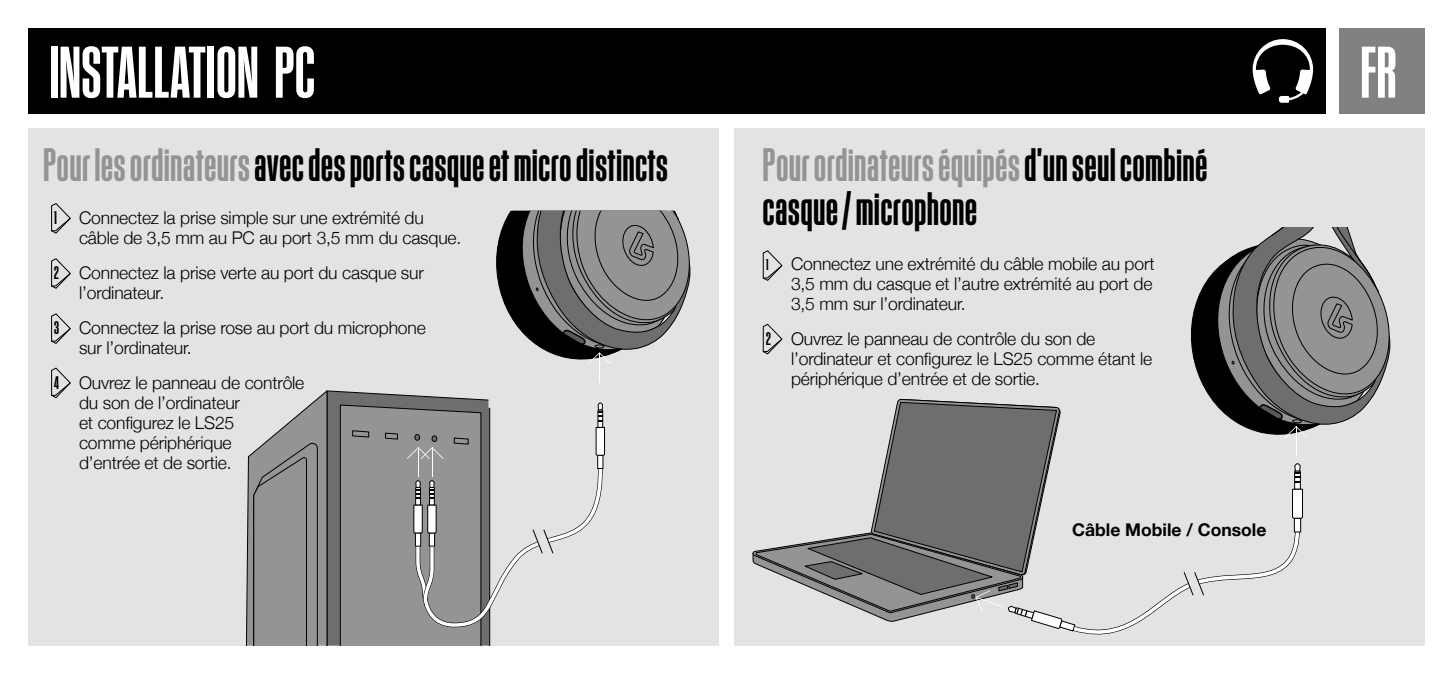
<style>
.page{position:relative;width:1453px;height:674px;background:#fff}
.page>*{position:absolute;margin:0;border:0;box-sizing:border-box;transform-origin:0 0}
.t1{font:500 70px "Kommissar X Cond";letter-spacing:.015em;color:#fff}
.t2{font:500 45px/44px "Kommissar X Cond";letter-spacing:.02em;color:#000}
.t3{font:300 17.5px/20px "Helvetica Neue";letter-spacing:-.01em;color:#000}
.t4{font:700 17.5px "Helvetica Neue";color:#000}
.t5{font:500 17.5px "Kommissar X Cond";color:#000}
.t6{font:500 15px "Kommissar X Cond";color:#000}
.s1{color:#949494}
.s2{font-family:"Kommissar X Cond";font-weight:500}
</style>
<div class="page">
<div style="left:28px;top:128px;width:691px;height:517px;background:#e3e3e3"></div>
<div style="left:734px;top:128px;width:690px;height:517px;background:#e3e3e3"></div>
<div style="left:28px;top:28px;width:1297px;height:85px;background:#000"></div>
<div style="left:1339px;top:28px;width:85px;height:85px;background:#818181"></div>
<svg style="left:1252px;top:39px;width:61px;height:64px"></svg>
<svg style="left:752px;top:227px;width:639px;height:408px"></svg>
<svg style="left:328px;top:390px;width:160px;height:255px"></svg>
<svg style="left:246px;top:390px;width:82px;height:255px;background:#959595"></svg>
<svg style="left:496px;top:211px;width:195px;height:153px"></svg>
<hr style="left:599px;top:352px;width:1px;height:30px;background:#fff">
<svg style="left:340px;top:402px;width:265px;height:243px"></svg>
<svg style="left:51px;top:367px;width:20px;height:31px"></svg>
<svg style="left:51px;top:203px;width:20px;height:30px"></svg>
<svg style="left:51px;top:258px;width:20px;height:31px"></svg>
<svg style="left:51px;top:313px;width:20px;height:31px"></svg>
<h1 class="t1" style="left:50px;top:27px;width:267px">INSTALLATION PC</h1>
<h1 class="t1" style="left:1361px;top:27px;width:37px">FR</h1>
<h2 class="t2" style="left:44px;top:139px;width:626px"><span class="s1">Pour les ordinateurs</span> avec des ports casque et micro distincts</h2>
<p class="t5" style="left:54px;top:206px;width:4px">1</p>
<p class="t3" style="left:79px;top:206px;width:384px">Connectez la prise simple sur une extrémité du câble de 3,5 mm au PC au port 3,5 mm du casque.</p>
<p class="t3" style="left:79px;top:261px;width:346px;text-indent:-25px"><span class="s2">2</span> Connectez la prise verte au port du casque sur l’ordinateur.</p>
<p class="t3" style="left:79px;top:316px;width:348px;text-indent:-25px"><span class="s2">3</span> Connectez la prise rose au port du microphone sur l’ordinateur.</p>
<p class="t3" style="left:79px;top:371px;width:227px;text-indent:-25px"><span class="s2">4</span> Ouvrez le panneau de contrôle du son de l’ordinateur<br>et configurez le LS25<br>comme périphérique<br>d’entrée et de sortie.</p>
<h2 class="t2" style="left:763px;top:139px;width:446px"><span class="s1">Pour ordinateurs équipés</span> d’un seul combiné casque / microphone</h2>
<p class="t6" style="left:766px;top:255px;width:4px">1</p>
<p class="t3" style="left:791px;top:252px;width:365px">Connectez une extrémité du câble mobile au port<br>3,5 mm du casque et l’autre extrémité au port de<br>3,5 mm sur l’ordinateur.</p>
<p class="t3" style="left:791px;top:327px;width:363px;text-indent:-25px"><span class="s2">2</span> Ouvrez le panneau de contrôle du son de l’ordinateur et configurez le LS25 comme étant le périphérique d’entrée et de sortie.</p>
<p class="t4" style="left:1072px;top:515px;width:196px">Câble Mobile / Console</p>
</div>
